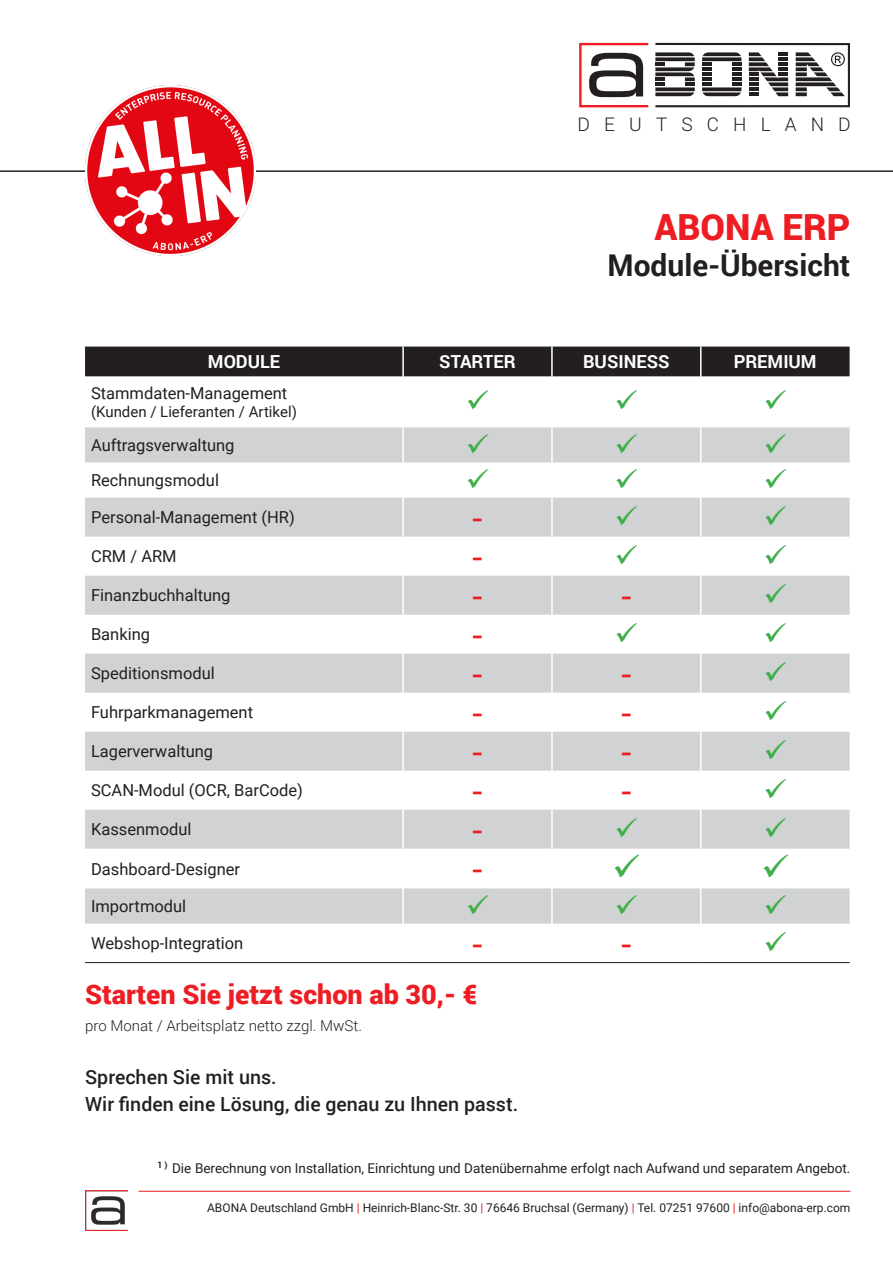
<style>
.page{position:relative;width:893px;height:1263px;background:#fff}
.page>*{position:absolute;margin:0;border:0;box-sizing:border-box;transform-origin:0 0}
.t1{font:36px "Roboto";color:#ee1d23}
.t2{font:900 36px "Roboto";color:#ee1d23}
.t3{font:700 30px "Roboto";color:#231f20}
.t4{font:900 27px "Roboto";color:#ee1d23}
.t5{font:500 19.5px/27px "Roboto";color:#231f20}
.t6{font:300 18.9px "Roboto";letter-spacing:.75em;color:#231f20}
.t7{font:700 18px "Roboto";color:#fff}
.t8{font:16.5px "Roboto";color:#231f20}
.t9{font:300 15px "Roboto";color:#231f20}
.t10{font:15px "Roboto";color:#231f20}
.t11{font:13.5px "Roboto";color:#231f20}
.t12{font:12px "Roboto";color:#231f20}
.t13{font:700 8.7px "Roboto";color:#231f20}
.s1{color:#ee1d23}
</style>
<div class="page">
<img style="left:85px;top:1191px;width:43px;height:39px">
<hr style="left:139px;top:1191px;width:711px;height:1px;background:#ee1d23">
<hr style="left:0;top:170px;width:893px;height:2px;background:#231f20">
<div style="left:579px;top:43px;width:70px;height:64px;border:2px solid #ee1d23"></div>
<svg style="left:589px;top:53px;width:54px;height:44px"></svg>
<svg style="left:655px;top:43px;width:195px;height:64px"></svg>
<img style="left:85px;top:85px;width:170px;height:170px">
<svg style="left:85px;top:427px;width:765px;height:496px;fill:#d1d2d4"></svg>
<div style="left:85px;top:347px;width:765px;height:29px;background:#231f20"></div>
<hr style="left:402px;top:427px;width:2px;height:35px;background:#fff">
<hr style="left:551px;top:427px;width:2px;height:35px;background:#fff">
<hr style="left:700px;top:427px;width:1px;height:35px;background:#fff">
<hr style="left:402px;top:462px;width:2px;height:36px;background:#fff">
<hr style="left:551px;top:462px;width:2px;height:36px;background:#fff">
<hr style="left:700px;top:462px;width:1px;height:36px;background:#fff">
<hr style="left:402px;top:498px;width:2px;height:39px;background:#fff">
<hr style="left:551px;top:498px;width:2px;height:39px;background:#fff">
<hr style="left:700px;top:498px;width:1px;height:39px;background:#fff">
<hr style="left:402px;top:537px;width:2px;height:39px;background:#fff">
<hr style="left:551px;top:537px;width:2px;height:39px;background:#fff">
<hr style="left:700px;top:537px;width:1px;height:39px;background:#fff">
<hr style="left:402px;top:576px;width:2px;height:39px;background:#fff">
<hr style="left:551px;top:576px;width:2px;height:39px;background:#fff">
<hr style="left:700px;top:576px;width:1px;height:39px;background:#fff">
<hr style="left:402px;top:615px;width:2px;height:39px;background:#fff">
<hr style="left:551px;top:615px;width:2px;height:39px;background:#fff">
<hr style="left:700px;top:615px;width:1px;height:39px;background:#fff">
<hr style="left:402px;top:654px;width:2px;height:39px;background:#fff">
<hr style="left:551px;top:654px;width:2px;height:39px;background:#fff">
<hr style="left:700px;top:654px;width:1px;height:39px;background:#fff">
<hr style="left:402px;top:693px;width:2px;height:39px;background:#fff">
<hr style="left:551px;top:693px;width:2px;height:39px;background:#fff">
<hr style="left:700px;top:693px;width:1px;height:39px;background:#fff">
<hr style="left:402px;top:732px;width:2px;height:39px;background:#fff">
<hr style="left:551px;top:732px;width:2px;height:39px;background:#fff">
<hr style="left:700px;top:732px;width:1px;height:39px;background:#fff">
<hr style="left:402px;top:771px;width:2px;height:39px;background:#fff">
<hr style="left:551px;top:771px;width:2px;height:39px;background:#fff">
<hr style="left:700px;top:771px;width:1px;height:39px;background:#fff">
<hr style="left:402px;top:810px;width:2px;height:39px;background:#fff">
<hr style="left:551px;top:810px;width:2px;height:39px;background:#fff">
<hr style="left:700px;top:810px;width:1px;height:39px;background:#fff">
<hr style="left:402px;top:849px;width:2px;height:39px;background:#fff">
<hr style="left:551px;top:849px;width:2px;height:39px;background:#fff">
<hr style="left:700px;top:849px;width:1px;height:39px;background:#fff">
<hr style="left:402px;top:888px;width:2px;height:35px;background:#fff">
<hr style="left:551px;top:888px;width:2px;height:35px;background:#fff">
<hr style="left:700px;top:888px;width:1px;height:35px;background:#fff">
<hr style="left:85px;top:962px;width:318px;height:1px;background:#231f20">
<hr style="left:403px;top:962px;width:149px;height:1px;background:#231f20">
<hr style="left:552px;top:962px;width:149px;height:1px;background:#231f20">
<hr style="left:701px;top:962px;width:149px;height:1px;background:#231f20">
<svg style="left:468px;top:433px;width:20px;height:20px"></svg>
<svg style="left:617px;top:433px;width:20px;height:20px"></svg>
<svg style="left:766px;top:433px;width:20px;height:20px"></svg>
<svg style="left:468px;top:468px;width:20px;height:20px"></svg>
<svg style="left:617px;top:468px;width:20px;height:20px"></svg>
<svg style="left:766px;top:468px;width:20px;height:20px"></svg>
<svg style="left:617px;top:505px;width:20px;height:20px"></svg>
<svg style="left:766px;top:505px;width:20px;height:20px"></svg>
<svg style="left:617px;top:544px;width:20px;height:20px"></svg>
<svg style="left:766px;top:544px;width:20px;height:20px"></svg>
<svg style="left:766px;top:583px;width:20px;height:20px"></svg>
<svg style="left:617px;top:622px;width:20px;height:20px"></svg>
<svg style="left:766px;top:622px;width:20px;height:20px"></svg>
<svg style="left:766px;top:661px;width:20px;height:20px"></svg>
<svg style="left:766px;top:700px;width:20px;height:20px"></svg>
<svg style="left:766px;top:739px;width:20px;height:20px"></svg>
<svg style="left:766px;top:778px;width:20px;height:20px"></svg>
<svg style="left:617px;top:817px;width:20px;height:20px"></svg>
<svg style="left:766px;top:817px;width:20px;height:20px"></svg>
<svg style="left:615px;top:854px;width:24px;height:24px"></svg>
<svg style="left:764px;top:854px;width:24px;height:24px"></svg>
<svg style="left:468px;top:894px;width:20px;height:20px"></svg>
<svg style="left:617px;top:894px;width:20px;height:20px"></svg>
<svg style="left:766px;top:894px;width:20px;height:20px"></svg>
<p class="t6" style="left:578px;top:113px;width:275px">DEUTSCHLAND</p>
<h1 class="t2" style="left:654px;top:201px;width:197px">ABONA ERP</h1>
<h2 class="t3" style="left:607px;top:244px;width:244px">Module-Übersicht</h2>
<p class="t7" style="left:208px;top:349px;width:74px">MODULE</p>
<p class="t7" style="left:439px;top:349px;width:78px">STARTER</p>
<p class="t7" style="left:583px;top:349px;width:88px">BUSINESS</p>
<p class="t7" style="left:734px;top:349px;width:85px">PREMIUM</p>
<p class="t8" style="left:91px;top:382px;width:198px">Stammdaten-Management</p>
<p class="t10" style="left:91px;top:401px;width:207px">(Kunden / Lieferanten / Artikel)</p>
<p class="t8" style="left:91px;top:434px;width:145px">Auftragsverwaltung</p>
<p class="t8" style="left:91px;top:469px;width:129px">Rechnungsmodul</p>
<p class="t8" style="left:91px;top:506px;width:205px">Personal-Management (HR)</p>
<h1 class="t1" style="left:473px;top:493px;width:11px">-</h1>
<p class="t8" style="left:91px;top:545px;width:87px">CRM / ARM</p>
<h1 class="t1" style="left:473px;top:532px;width:11px">-</h1>
<p class="t8" style="left:91px;top:584px;width:141px">Finanzbuchhaltung</p>
<h1 class="t1" style="left:473px;top:571px;width:11px">-</h1>
<h1 class="t1" style="left:621px;top:571px;width:11px">-</h1>
<p class="t8" style="left:91px;top:623px;width:61px">Banking</p>
<h1 class="t1" style="left:473px;top:610px;width:11px">-</h1>
<p class="t8" style="left:91px;top:662px;width:125px">Speditionsmodul</p>
<h1 class="t1" style="left:473px;top:649px;width:11px">-</h1>
<h1 class="t1" style="left:621px;top:649px;width:11px">-</h1>
<p class="t8" style="left:91px;top:701px;width:164px">Fuhrparkmanagement</p>
<h1 class="t1" style="left:473px;top:688px;width:11px">-</h1>
<h1 class="t1" style="left:621px;top:688px;width:11px">-</h1>
<p class="t8" style="left:91px;top:740px;width:124px">Lagerverwaltung</p>
<h1 class="t1" style="left:473px;top:727px;width:11px">-</h1>
<h1 class="t1" style="left:621px;top:727px;width:11px">-</h1>
<p class="t8" style="left:91px;top:779px;width:213px">SCAN-Modul (OCR, BarCode)</p>
<h1 class="t1" style="left:473px;top:766px;width:11px">-</h1>
<h1 class="t1" style="left:621px;top:766px;width:11px">-</h1>
<p class="t8" style="left:91px;top:818px;width:102px">Kassenmodul</p>
<h1 class="t1" style="left:473px;top:805px;width:11px">-</h1>
<p class="t8" style="left:91px;top:857px;width:151px">Dashboard-Designer</p>
<h1 class="t1" style="left:473px;top:844px;width:11px">-</h1>
<p class="t8" style="left:91px;top:895px;width:97px">Importmodul</p>
<p class="t8" style="left:91px;top:932px;width:154px">Webshop-Integration</p>
<h1 class="t1" style="left:473px;top:918px;width:11px">-</h1>
<h1 class="t1" style="left:621px;top:918px;width:11px">-</h1>
<h3 class="t4" style="left:85px;top:975px;width:394px">Starten Sie jetzt schon ab 30,- €</h3>
<p class="t9" style="left:85px;top:1015px;width:279px">pro Monat / Arbeitsplatz netto zzgl. MwSt.</p>
<p class="t5" style="left:85px;top:1063px;width:435px">Sprechen Sie mit uns.<br>Wir finden eine Lösung, die genau zu Ihnen passt.</p>
<p class="t13" style="left:157px;top:1159px;width:12px">1 )</p>
<p class="t11" style="left:172px;top:1159px;width:680px">Die Berechnung von Installation, Einrichtung und Datenübernahme erfolgt nach Aufwand und separatem Angebot.</p>
<p class="t12" style="left:207px;top:1200px;width:645px">ABONA Deutschland GmbH <span class="s1">|</span> Heinrich-Blanc-Str. 30 <span class="s1">|</span> 76646 Bruchsal (Germany) <span class="s1">|</span> Tel. 07251 97600 <span class="s1">|</span> info@abona-erp.com</p>
</div>
